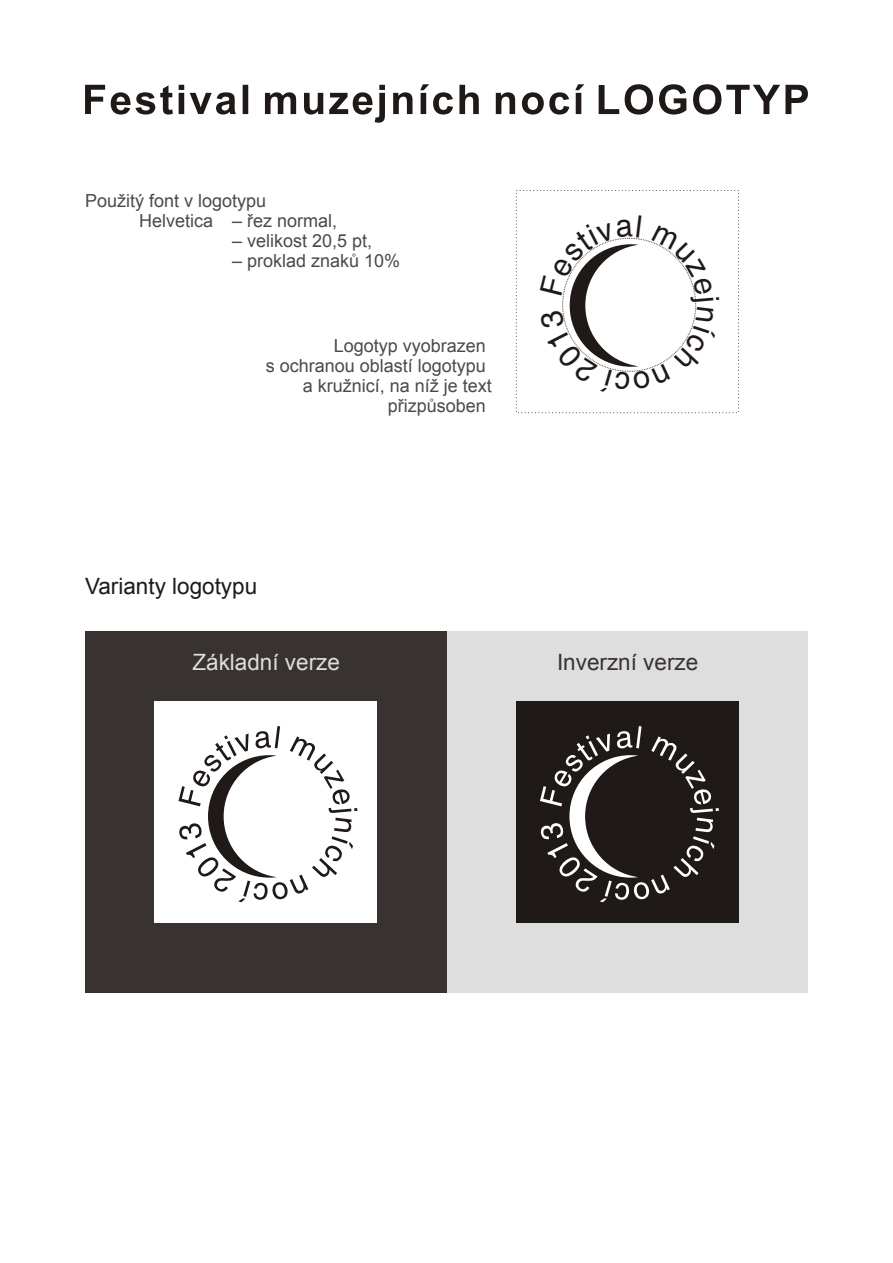
<style>
.page{position:relative;width:893px;height:1263px;background:#fff}
.page>*{position:absolute;margin:0;border:0;box-sizing:border-box;transform-origin:0 0}
.t1{font:22.5px "Arial";color:#1f1a17}
.t2{font:22.5px "Arial";color:#dedede}
.t3{font:22.5px "Arial";color:#383330}
.t4{font:18px/20.1px "Arial";color:#4d4a47}
</style>
<div class="page">
<svg style="left:85px;top:84px;width:723px;height:39px"></svg>
<div style="left:446px;top:631px;width:362px;height:362px;background:#dedede"></div>
<div style="left:85px;top:631px;width:361px;height:362px;background:#383330"></div>
<div style="left:155px;top:701px;width:222px;height:222px;background:#fff"></div>
<div style="left:516px;top:701px;width:222px;height:222px;background:#1f1a17"></div>
<svg style="left:540px;top:726px;width:179px;height:176px"></svg>
<svg style="left:178px;top:726px;width:179px;height:176px"></svg>
<svg style="left:562px;top:237px;width:135px;height:135px"></svg>
<p class="t4" style="left:139px;top:190px;width:200px;text-indent:-54px">Použitý font v logotypu<br>Helvetica – řez normal,</p>
<p class="t4" style="left:232px;top:231px;width:142px">– velikost 20,5 pt,</p>
<p class="t4" style="left:232px;top:251px;width:170px">– proklad znaků 10%</p>
<p class="t4" style="left:334px;top:336px;width:154px">Logotyp vyobrazen</p>
<p class="t4" style="left:266px;top:356px;width:222px">s ochranou oblastí logotypu</p>
<p class="t4" style="left:303px;top:376px;width:191px">a kružnicí, na níž je text</p>
<p class="t4" style="left:388px;top:396px;width:100px">přizpůsoben</p>
<p class="t1" style="left:85px;top:572px;width:174px">Varianty logotypu</p>
<p class="t2" style="left:192px;top:647px;width:149px">Základní verze</p>
<p class="t3" style="left:557px;top:647px;width:143px">Inverzní verze</p>
</div>
